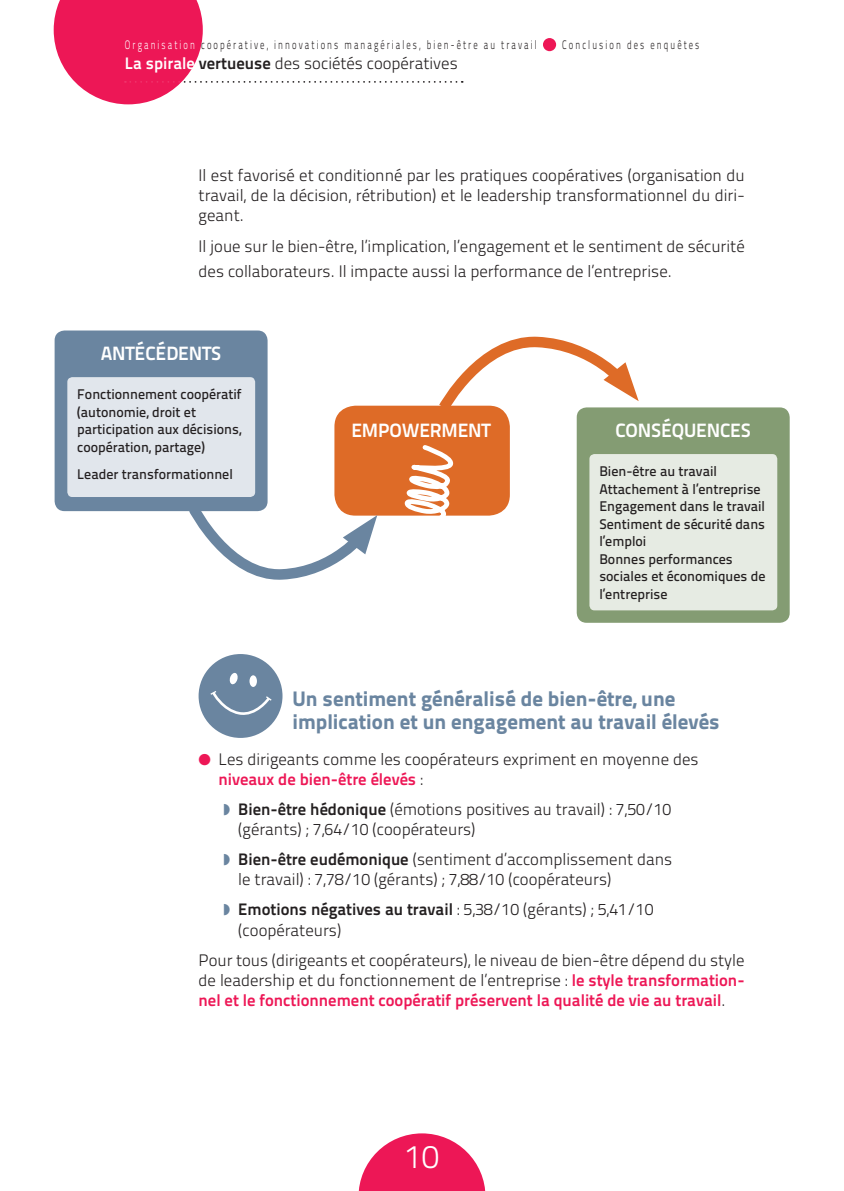
<style>
.page{position:relative;width:844px;height:1191px;background:#fff}
.page>*{position:absolute;margin:0;border:0;box-sizing:border-box;transform-origin:0 0}
.t1{font:32.9px "Titillium Text 14 L 250 wt";color:#fff}
.t2{font:21px/23.6px "Titillium Text 14 L 999 wt";color:#6a85a0}
.t3{font:19.25px "Titillium Text 14 L 800 wt";letter-spacing:-.01em;color:#fff}
.t4{font:16.62px/20.1px "Titillium Text 14 L 250 wt";color:#231f20}
.t5{font:16.62px "Titillium Text 14 L 800 wt";color:#ed1756}
.t6{font:16.62px "Titillium Text 14 L 800 wt";color:#231f20}
.t7{font:14px/17.5px "Titillium Text 14 L 600 wt";color:#231f20}
.t8{font:12.25px "Titillium Text 14 L 250 wt";letter-spacing:.24em;color:#231f20;scale:.7 1}
.s1{color:#fff}
.s2{font-family:"Titillium Text 14 L 800 wt";color:#fff}
.s3{font-family:"Titillium Text 14 L 800 wt"}
.s4{color:#ed1756}
.s5{font-family:"Titillium Text 14 L 250 wt";color:#231f20}
.s6{color:#6a85a0}
.s7{font-family:"Titillium Text 14 L 250 wt"}
.s8{font-family:"Titillium Text 14 L 800 wt";color:#ed1756}
</style>
<div class="page">
<svg style="left:358px;top:1133px;width:127px;height:58px"></svg>
<div style="left:543px;top:38px;width:13px;height:13px;background:#ed1756;border-radius:50%"></div>
<svg style="left:54px;top:0;width:408px;height:104px"></svg>
<div style="left:198px;top:654px;width:84px;height:84px;background:#6a85a0;border-radius:50%"></div>
<svg style="left:210px;top:673px;width:62px;height:42px"></svg>
<div style="left:249px;top:675px;width:8px;height:12px;background:#fff;border-radius:50%"></div>
<div style="left:334px;top:406px;width:175px;height:109px;background:#de6b27;border-radius:21px"></div>
<svg style="left:404px;top:445px;width:49px;height:71px"></svg>
<div style="left:55px;top:330px;width:212px;height:181px;background:#6a85a0;border-radius:10px"></div>
<div style="left:67px;top:377px;width:188px;height:120px;background:#e1e6ec;border-radius:5px"></div>
<div style="left:576px;top:407px;width:213px;height:216px;background:#849c73;border-radius:10px"></div>
<div style="left:589px;top:454px;width:188px;height:156px;background:#e6ebe3;border-radius:5px"></div>
<svg style="left:183px;top:498px;width:194px;height:82px"></svg>
<svg style="left:433px;top:336px;width:205px;height:82px"></svg>
<p class="t8" style="left:125px;top:37px;width:589px"><span class="s1">Organisation</span> coopérative, innovations managériales, bien-être au travail</p>
<p class="t8" style="left:562px;top:37px;width:197px">Conclusion des enquêtes</p>
<p class="t4" style="left:125px;top:53px;width:334px"><span class="s2">La spirale</span> <span class="s3">vertueuse</span> des sociétés coopératives</p>
<p class="t4" style="left:198px;top:165px;width:547px;text-align:justify">Il est favorisé et conditionné par les pratiques coopératives (organisation du travail, de la décision, rétribution) et le leadership transformationnel du diri&shy;geant.</p>
<p class="t4" style="left:198px;top:233px;width:547px;line-height:25.2px">Il joue sur le bien-être, l’implication, l’engagement et le sentiment de sécurité des collaborateurs. Il impacte aussi la performance de l’entreprise.</p>
<p class="t3" style="left:101px;top:341px;width:122px">ANTÉCÉDENTS</p>
<p class="t7" style="left:77px;top:385px;width:166px">Fonctionnement coopératif (autonomie, droit et participation aux décisions, coopération, partage)</p>
<p class="t7" style="left:77px;top:465px;width:157px">Leader transformationnel</p>
<p class="t3" style="left:351px;top:418px;width:141px">EMPOWERMENT</p>
<p class="t3" style="left:615px;top:418px;width:137px">CONSÉQUENCES</p>
<p class="t7" style="left:599px;top:462px;width:167px">Bien-être au travail<br>Attachement à l’entreprise<br>Engagement dans le travail<br>Sentiment de sécurité dans l’emploi<br>Bonnes performances sociales et économiques de l’entreprise</p>
<p class="t2" style="left:292px;top:686px;width:428px">Un sentiment généralisé de bien-être, une implication et un engagement au travail élevés</p>
<p class="t4" style="left:198px;top:749px;width:501px"><span class="s4">●</span> Les dirigeants comme les coopérateurs expriment en moyenne des</p>
<p class="t5" style="left:218px;top:769px;width:206px">niveaux de bien-être élevés <span class="s5">:</span></p>
<p class="t4" style="left:238px;top:799px;width:434px;text-indent:-15px"><span class="s6">◗</span> <span class="s3">Bien-être hédonique</span> (émotions positives au travail) : 7,50/10 (gérants) ; 7,64/10 (coopérateurs)</p>
<p class="t4" style="left:238px;top:849px;width:435px;text-indent:-15px"><span class="s6">◗</span> <span class="s3">Bien-être eudémonique</span> (sentiment d’accomplissement dans le travail) : 7,78/10 (gérants) ; 7,88/10 (coopérateurs)</p>
<p class="t6" style="left:223px;top:899px;width:431px"><span class="s6">◗</span> Emotions négatives au travail <span class="s7">: 5,38/10 (gérants) ; 5,41/10</span></p>
<p class="t4" style="left:198px;top:914px;width:547px;line-height:30.1px;text-indent:40px">(coopérateurs)<br>Pour tous (dirigeants et coopérateurs), le niveau de bien-être dépend du style</p>
<p class="t4" style="left:198px;top:970px;width:547px">de leadership et du fonctionnement de l’entreprise : <span class="s8">le style transformation-</span></p>
<p class="t5" style="left:198px;top:990px;width:528px">nel et le fonctionnement coopératif préservent la qualité de vie au travail<span class="s5">.</span></p>
<h1 class="t1" style="left:404px;top:1136px;width:36px">10</h1>
</div>
